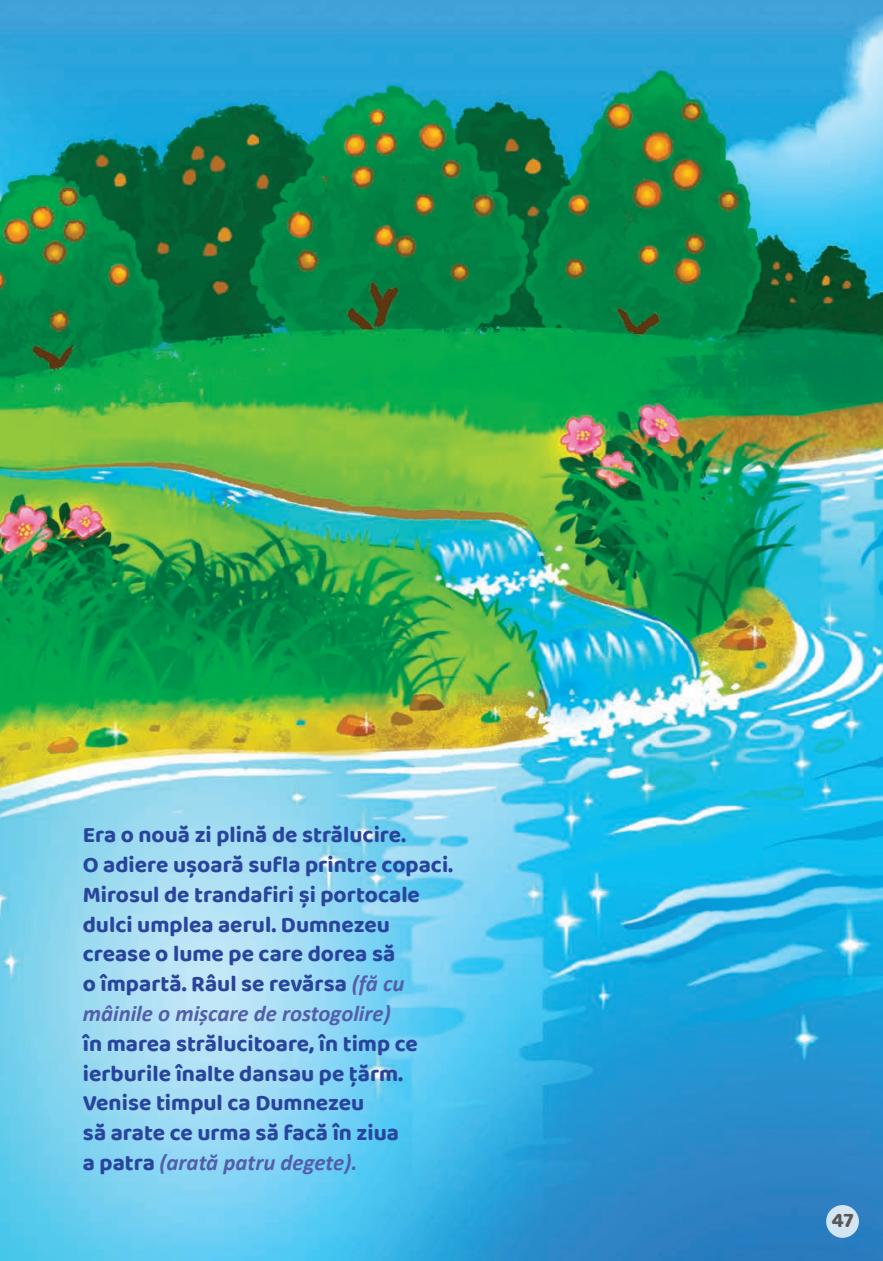
<style>
.page{position:relative;width:883px;height:1261px;background:#fff}
.page>*{position:absolute;margin:0;border:0;box-sizing:border-box;transform-origin:0 0}
.t1{font:700 22.75px/29.8px "Baloo 2";color:#28449c}
.t2{font:italic 700 22.75px "Calibri";color:#525eaa}
.t3{font:700 21px "Baloo 2";color:#57585a}
.s1{font-family:"Calibri";font-style:italic;color:#525eaa}
.s2{font-family:"Baloo 2";font-style:normal;color:#28449c}
</style>
<div class="page">
<img style="left:0;top:0;width:882px;height:1260px">
<svg style="left:825px;top:1204px;width:33px;height:33px"></svg>
<p class="t1" style="left:83px;top:819px;width:372px">Era o nouă zi plină de strălucire.<br>O adiere ușoară sufla printre copaci.<br>Mirosul de trandafiri și portocale dulci umplea aerul. Dumnezeu crease o lume pe care dorea să<br>o împartă. Râul se revărsa <span class="s1">(fă cu</span></p>
<p class="t2" style="left:83px;top:997px;width:309px">mâinile o mișcare de rostogolire)</p>
<p class="t1" style="left:83px;top:1027px;width:336px">în marea strălucitoare, în timp ce ierburile înalte dansau pe țărm.<br>Venise timpul ca Dumnezeu<br>să arate ce urma să facă în ziua</p>
<p class="t2" style="left:83px;top:1145px;width:276px"><span class="s2">a patra</span> (arată patru degete).</p>
<p class="t3" style="left:831px;top:1207px;width:23px">47</p>
</div>
